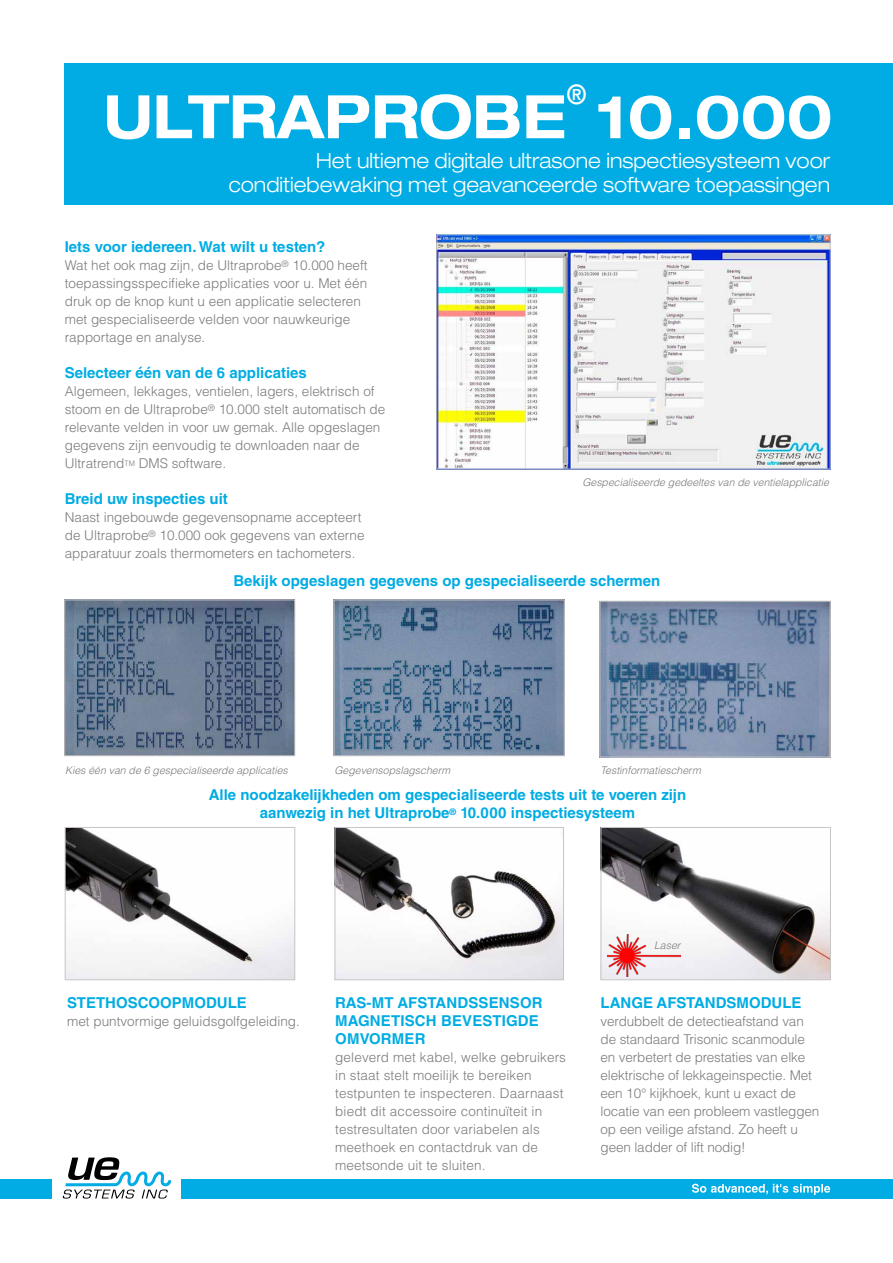
<style>
.page{position:relative;width:893px;height:1263px;background:#fff}
.page>*{position:absolute;margin:0;border:0;box-sizing:border-box;transform-origin:0 0}
.t1{font:700 expanded 60px "Helvetica Neue LT Std";color:#fff;scale:.94 1}
.t2{font:500 expanded 27px "Helvetica Neue LT Std";color:#fff;scale:.94 1}
.t3{font:300 expanded 21px/23.2px "Helvetica Neue LT Std";color:#fff;text-align:right;scale:.94 1}
.t4{font:700 15px/18px "Helvetica LT Std";color:#00ace3;text-align:center}
.t5{font:300 13.5px/18px "Helvetica LT Std";color:#7c7b7b}
.t6{font:italic 300 10.5px "Helvetica LT Std";color:#7c7b7b}
</style>
<div class="page">
<div style="left:65px;top:63px;width:828px;height:142px;background:#00ace3"></div>
<div style="left:0;top:1179px;width:893px;height:20px;background:#00ace3"></div>
<img style="left:438px;top:236px;width:391px;height:231px">
<div style="left:436px;top:234px;width:395px;height:235px;border:1px solid #c6c6c6"></div>
<img style="left:66px;top:601px;width:227px;height:153px">
<div style="left:64px;top:599px;width:231px;height:157px;border:1px solid #c6c6c6"></div>
<img style="left:336px;top:601px;width:227px;height:153px">
<div style="left:334px;top:599px;width:231px;height:157px;border:1px solid #c6c6c6"></div>
<img style="left:602px;top:603px;width:227px;height:152px">
<div style="left:600px;top:601px;width:231px;height:156px;border:1px solid #c6c6c6"></div>
<div style="left:52px;top:1177px;width:129px;height:26px;background:#fff"></div>
<svg style="left:62px;top:1157px;width:109px;height:41px"></svg>
<svg style="left:692px;top:1184px;width:138px;height:11px"></svg>
<img style="left:337px;top:829px;width:225px;height:149px">
<div style="left:335px;top:827px;width:229px;height:153px;border:1px solid #c6c6c6"></div>
<img style="left:67px;top:829px;width:226px;height:149px">
<div style="left:65px;top:827px;width:230px;height:153px;border:1px solid #c6c6c6"></div>
<img style="left:603px;top:829px;width:226px;height:149px">
<div style="left:601px;top:827px;width:230px;height:153px;border:1px solid #c6c6c6"></div>
<img style="left:607px;top:934px;width:74px;height:42px">
<h2 class="t2" style="left:566px;top:77px;width:23px">®</h2>
<h1 class="t1" style="left:104px;top:79px;width:494px">ULTRAPROBE</h1>
<h1 class="t1" style="left:596px;top:79px;width:253px">10.000</h1>
<h3 class="t3" style="left:229px;top:149px;width:641px">Het ultieme digitale ultrasone inspectiesysteem voor conditiebewaking met geavanceerde software toepassingen</h3>
<p class="t4" style="left:65px;top:237px;width:262px">Iets voor iedereen. Wat wilt u testen?</p>
<p class="t5" style="left:65px;top:256px;width:304px">Wat het ook mag zijn, de Ultraprobe<sup>®</sup> 10.000 heeft toepassingsspecifieke applicaties voor u. Met één druk op de knop kunt u een applicatie selecteren met gespecialiseerde velden voor nauwkeurige rapportage en analyse.</p>
<p class="t4" style="left:65px;top:363px;width:244px">Selecteer één van de 6 applicaties</p>
<p class="t5" style="left:65px;top:382px;width:322px">Algemeen, lekkages, ventielen, lagers, elektrisch of stoom en de Ultraprobe<sup>®</sup> 10.000 stelt automatisch de relevante velden in voor uw gemak. Alle opgeslagen gegevens zijn eenvoudig te downloaden naar de Ultratrend<sup>TM</sup> DMS software.</p>
<p class="t4" style="left:65px;top:489px;width:165px">Breid uw inspecties uit</p>
<p class="t5" style="left:65px;top:508px;width:301px">Naast ingebouwde gegevensopname accepteert de Ultraprobe<sup>®</sup> 10.000 ook gegevens van externe apparatuur zoals thermometers en tachometers.</p>
<p class="t6" style="left:582px;top:476px;width:248px">Gespecialiseerde gedeeltes van de ventielapplicatie</p>
<p class="t4" style="left:233px;top:571px;width:428px">Bekijk opgeslagen gegevens op gespecialiseerde schermen</p>
<p class="t6" style="left:65px;top:764px;width:224px">Kies één van de 6 gespecialiseerde applicaties</p>
<p class="t6" style="left:334px;top:764px;width:117px">Gegevensopslagscherm</p>
<p class="t6" style="left:601px;top:764px;width:102px">Testinformatiescherm</p>
<p class="t4" style="left:209px;top:785px;width:479px">Alle noodzakelijkheden om gespecialiseerde tests uit te voeren zijn aanwezig in het Ultraprobe<sup>®</sup> 10.000 inspectiesysteem</p>
<p class="t4" style="left:67px;top:993px;width:181px">STETHOSCOOPMODULE</p>
<p class="t5" style="left:67px;top:1012px;width:234px">met puntvormige geluidsgolfgeleiding.</p>
<p class="t4" style="left:335px;top:993px;width:209px;text-align:left">RAS-MT AFSTANDSSENSOR<br>MAGNETISCH BEVESTIGDE<br>OMVORMER</p>
<p class="t5" style="left:335px;top:1048px;width:232px">geleverd met kabel, welke gebruikers in staat stelt moeilijk te bereiken testpunten te inspecteren. Daarnaast biedt dit accessoire continuïteit in testresultaten door variabelen als meethoek en contactdruk van de meetsonde uit te sluiten.</p>
<p class="t6" style="left:654px;top:939px;width:28px">Laser</p>
<p class="t4" style="left:601px;top:993px;width:202px">LANGE AFSTANDSMODULE</p>
<p class="t5" style="left:601px;top:1012px;width:220px">verdubbelt de detectieafstand van de standaard Trisonic scanmodule en verbetert de prestaties van elke elektrische of lekkageinspectie. Met een 10° kijkhoek, kunt u exact de locatie van een probleem vastleggen op een veilige afstand. Zo heeft u geen ladder of lift nodig!</p>
</div>
